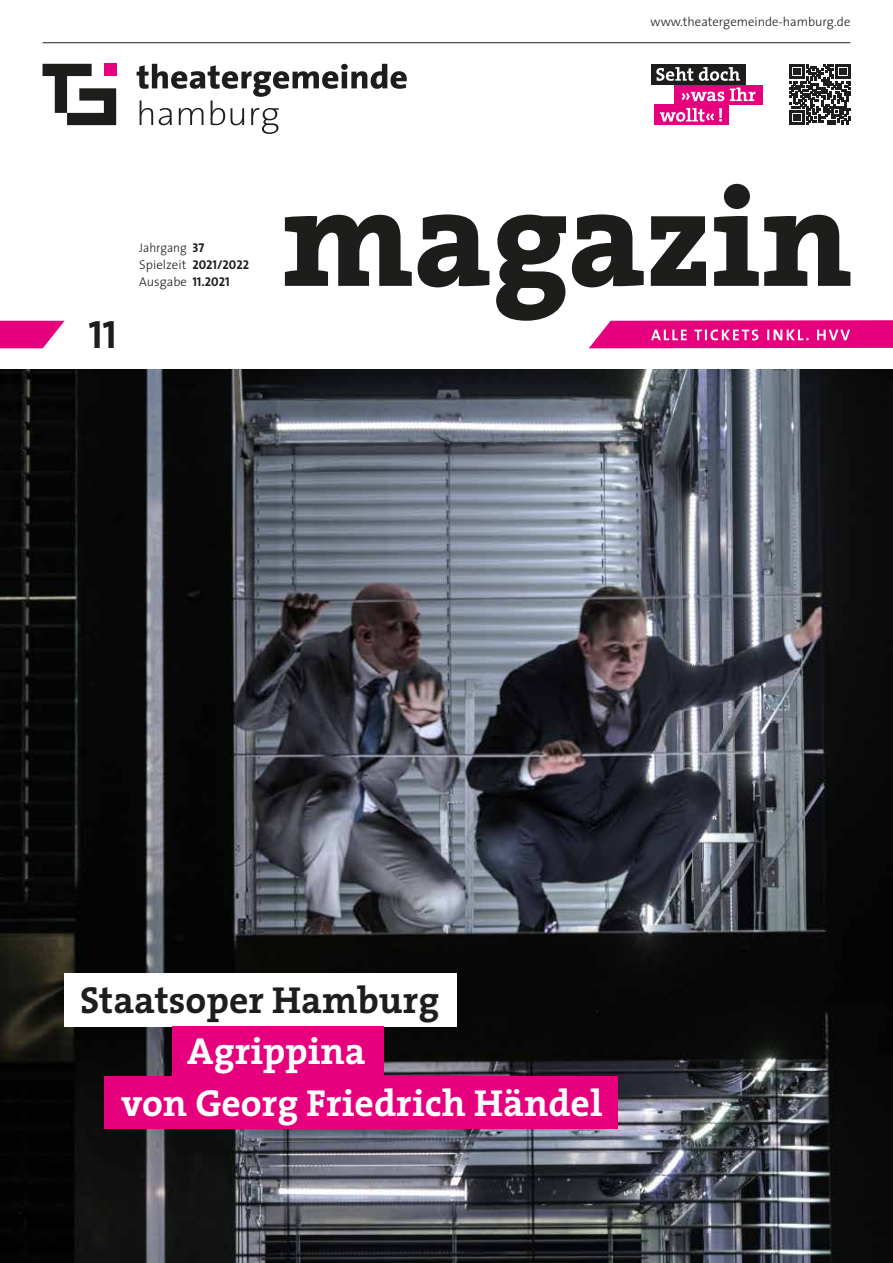
<style>
.page{position:relative;width:893px;height:1263px;background:#fff}
.page>*{position:absolute;margin:0;border:0;box-sizing:border-box;transform-origin:0 0}
.t1{font:39.75px "The Sans Bold Caps";color:#1d1d1b}
.t2{font:700 37.8px/51.4px "The Serif";color:#fff}
.t3{font:700 37.8px "The Serif";color:#1d1d1b}
.t4{font:300 12.75px/17.1px "The Sans";color:#1d1d1b;scale:.94 1}
.t5{font:300 12.75px "The Sans";color:#1d1d1b}
.s1{font-family:"The Sans Bold Caps";font-weight:400}
</style>
<div class="page">
<img style="left:0;top:370px;width:893px;height:893px">
<hr style="left:43px;top:42px;width:807px;height:1px;background:#1d1d1b">
<svg style="left:137px;top:64px;width:270px;height:70px"></svg>
<svg style="left:43px;top:64px;width:73px;height:61px"></svg>
<svg style="left:285px;top:184px;width:565px;height:137px"></svg>
<div style="left:651px;top:64px;width:94px;height:21px;background:#1d1d1b"></div>
<div style="left:674px;top:85px;width:88px;height:19px;background:#e6007e"></div>
<div style="left:654px;top:104px;width:75px;height:21px;background:#e6007e"></div>
<svg style="left:660px;top:108px;width:62px;height:14px"></svg>
<svg style="left:681px;top:87px;width:75px;height:14px"></svg>
<svg style="left:656px;top:67px;width:84px;height:14px"></svg>
<svg style="left:790px;top:64px;width:60px;height:61px"></svg>
<svg style="left:0;top:321px;width:65px;height:27px"></svg>
<svg style="left:589px;top:320px;width:304px;height:28px"></svg>
<div style="left:104px;top:1077px;width:514px;height:52px;background:#e6007e"></div>
<div style="left:65px;top:974px;width:392px;height:53px;background:#fff"></div>
<div style="left:172px;top:1027px;width:212px;height:52px;background:#e6007e"></div>
<h1 class="t1" style="left:88px;top:301px;width:30px">11</h1>
<p class="t4" style="left:139px;top:238px;width:118px">Jahrgang <span class="s1">37<br></span>Spielzeit <span class="s1">2021/2022<br></span>Ausgabe <span class="s1">11.2021</span></p>
<p class="t5" style="left:650px;top:11px;width:201px">www.theatergemeinde-hamburg.de</p>
<h2 class="t3" style="left:80px;top:968px;width:361px">Staatsoper Hamburg</h2>
<h2 class="t2" style="left:121px;top:1025px;width:483px;text-indent:66px">Agrippina<br>von Georg Friedrich Händel</h2>
</div>
